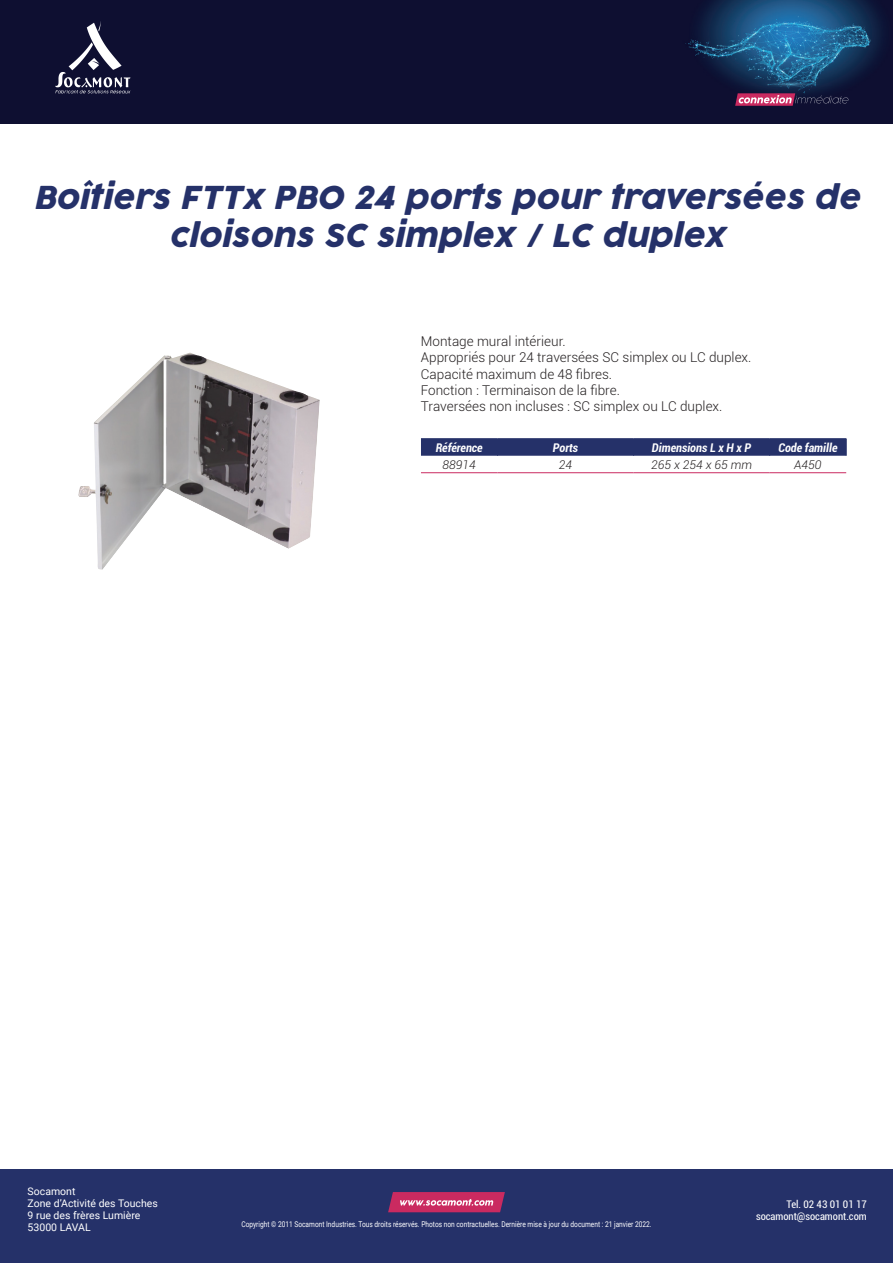
<style>
.page{position:relative;width:893px;height:1263px;background:#fff}
.page>*{position:absolute;margin:0;border:0;box-sizing:border-box;transform-origin:0 0}
.t1{font:italic 31.5px/37.8px "Cocogoose Pro";color:#253169;text-align:center}
.t2{font:300 13.5px/16.2px "Roboto";color:#231f20}
.t3{font:italic 700 condensed 12px "Roboto";color:#fff}
.t4{font:italic 300 12px "Roboto";color:#231f20}
.t5{font:10.5px/12px "Roboto";color:#fff}
.t6{font:condensed 10.5px/12px "Roboto";color:#fff;text-align:right}
.t7{font:7.95px "Roboto";color:#fff;scale:.83 1}
</style>
<div class="page">
<img style="left:0;top:0;width:893px;height:123px">
<div style="left:0;top:1169px;width:893px;height:94px;background:#253169"></div>
<svg style="left:388px;top:1192px;width:117px;height:20px;background:#c84372"></svg>
<svg style="left:735px;top:93px;width:113px;height:13px"></svg>
<svg style="left:55px;top:21px;width:75px;height:72px;background:#3d3e59"></svg>
<hr style="left:421px;top:472px;width:76px;height:1px;background:#ca2a60">
<hr style="left:497px;top:472px;width:137px;height:1px;background:#ca2a60">
<hr style="left:634px;top:472px;width:136px;height:1px;background:#ca2a60">
<hr style="left:770px;top:472px;width:76px;height:1px;background:#ca2a60">
<hr style="left:421px;top:438px;width:76px;height:1px;background:#253169">
<hr style="left:497px;top:438px;width:137px;height:1px;background:#253169">
<hr style="left:634px;top:438px;width:136px;height:1px;background:#253169">
<hr style="left:770px;top:438px;width:76px;height:1px;background:#253169">
<div style="left:421px;top:439px;width:426px;height:17px;background:#253169"></div>
<img style="left:78px;top:353px;width:242px;height:217px">
<h1 class="t1" style="left:33px;top:179px;width:828px">Boîtiers FTTx PBO 24 ports pour traversées de cloisons SC simplex / LC duplex</h1>
<p class="t2" style="left:421px;top:333px;width:332px">Montage mural intérieur.<br>Appropriés pour 24 traversées SC simplex ou LC duplex.<br>Capacité maximum de 48 fibres.<br>Fonction : Terminaison de la fibre.<br>Traversées non incluses : SC simplex ou LC duplex.</p>
<p class="t3" style="left:436px;top:439px;width:49px">Référence</p>
<p class="t3" style="left:553px;top:439px;width:27px">Ports</p>
<p class="t3" style="left:652px;top:439px;width:101px">Dimensions L x H x P</p>
<p class="t3" style="left:778px;top:439px;width:61px">Code famille</p>
<p class="t4" style="left:443px;top:456px;width:35px">88914</p>
<p class="t4" style="left:559px;top:456px;width:15px">24</p>
<p class="t4" style="left:651px;top:456px;width:102px">265 x 254 x 65 mm</p>
<p class="t4" style="left:794px;top:456px;width:29px">A450</p>
<p class="t5" style="left:28px;top:1185px;width:132px">Socamont<br>Zone d’Activité des Touches<br>9 rue des frères Lumière<br>53000 LAVAL</p>
<p class="t7" style="left:241px;top:1219px;width:496px">Copyright © 2011 Socamont Industries. Tous droits réservés. Photos non contractuelles. Dernière mise à jour du document : 21 janvier 2022.</p>
<p class="t6" style="left:756px;top:1198px;width:112px">Tel. 02 43 01 01 17 socamont@socamont.com</p>
</div>
